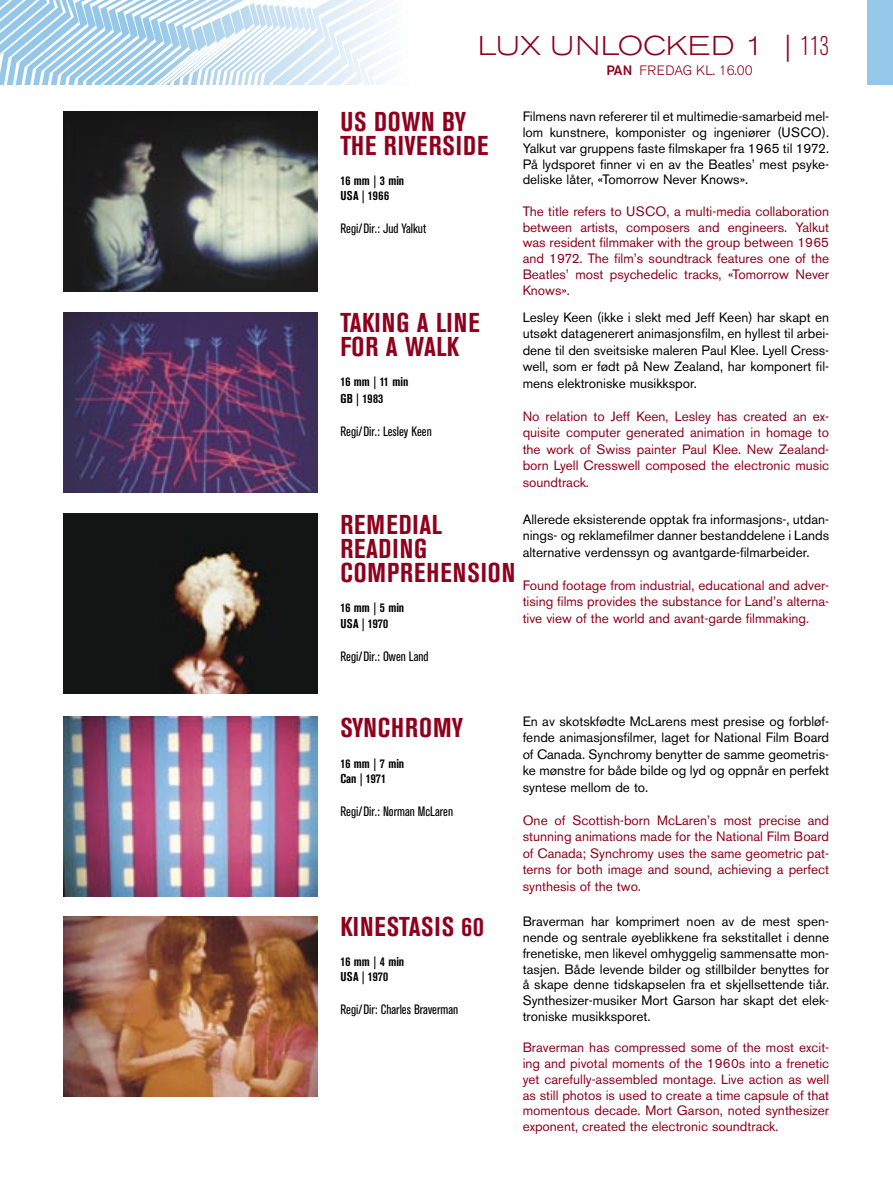
<style>
.page{position:relative;width:893px;height:1191px;background:#fff}
.page>*{position:absolute;margin:0;border:0;box-sizing:border-box;transform-origin:0 0}
.brødtekst_film{font:700 condensed 27px "Akzidenz Grotesk BE";letter-spacing:.035em;color:#8f001d}
.t1{font:300 expanded 27px "Akzidenz Grotesk BE";letter-spacing:.02em;color:#8f001d}
.brødtekst_film-2{font:13.5px/15.8px "Akzidenz Grotesk BE";color:#000;text-align:justify}
.brødtekst_film-3{font:13.5px/16.5px "Akzidenz Grotesk BE";color:#8f001d;text-align:justify}
.t2{font:condensed 13.5px "Akzidenz Grotesk BE";color:#000}
.t3{font:300 13.5px "Akzidenz Grotesk BE";letter-spacing:.01em;color:#8f001d}
.brødtekst_film-4{font:700 condensed 12.75px "Akzidenz Grotesk BE";color:#000}
.s1{font-stretch:condensed}
.s2{font-weight:500}
</style>
<div class="page">
<svg style="left:0;top:0;width:384px;height:84px"></svg>
<div style="left:867px;top:0;width:26px;height:85px;background:#95c7e8"></div>
<img style="left:64px;top:111px;width:253px;height:180px">
<img style="left:64px;top:312px;width:253px;height:180px">
<img style="left:64px;top:716px;width:253px;height:180px">
<img style="left:64px;top:916px;width:253px;height:180px">
<img style="left:64px;top:513px;width:253px;height:180px">
<p class="t1" style="left:478px;top:31px;width:353px">LUX UNLOCKED 1 | <span class="s1">113</span></p>
<p class="t3" style="left:606px;top:63px;width:148px"><span class="s2">PAN</span> FREDAG KL. 16.00</p>
<p class="brødtekst_film" style="left:340px;top:107px;width:127px">US DOWN BY</p>
<p class="brødtekst_film" style="left:340px;top:131px;width:150px">THE RIVERSIDE</p>
<p class="brødtekst_film-4" style="left:340px;top:174px;width:65px">16 mm | 3 min</p>
<p class="brødtekst_film-4" style="left:340px;top:189px;width:50px">USA | 1966</p>
<p class="t2" style="left:340px;top:221px;width:87px">Regi/Dir.: Jud Yalkut</p>
<p class="brødtekst_film" style="left:340px;top:307px;width:141px">TAKING A LINE</p>
<p class="brødtekst_film" style="left:340px;top:331px;width:120px">FOR A WALK</p>
<p class="brødtekst_film-4" style="left:340px;top:375px;width:69px">16 mm | 11 min</p>
<p class="brødtekst_film-4" style="left:340px;top:391px;width:44px">GB | 1983</p>
<p class="t2" style="left:340px;top:424px;width:93px">Regi/Dir.: Lesley Keen</p>
<p class="brødtekst_film" style="left:340px;top:509px;width:103px">REMEDIAL</p>
<p class="brødtekst_film" style="left:340px;top:533px;width:88px">READING</p>
<p class="brødtekst_film" style="left:340px;top:557px;width:177px">COMPREHENSION</p>
<p class="brødtekst_film-4" style="left:340px;top:600px;width:65px">16 mm | 5 min</p>
<p class="brødtekst_film-4" style="left:340px;top:616px;width:49px">USA | 1970</p>
<p class="t2" style="left:340px;top:649px;width:90px">Regi/Dir.: Owen Land</p>
<p class="brødtekst_film-2" style="left:523px;top:109px;width:308px">Filmens navn refererer til et multimedie-samarbeid mel&shy;lom kunstnere, komponister og ingeniører (USCO).<br>Yalkut var gruppens faste filmskaper fra 1965 til 1972.<br>På lydsporet finner vi en av the Beatles’ mest psyke&shy;deliske låter, «Tomorrow Never Knows».</p>
<p class="brødtekst_film-3" style="left:523px;top:203px;width:308px;line-height:15.9px">The title refers to USCO, a multi-media collaboration between artists, composers and engineers. Yalkut was resident filmmaker with the group between 1965 and 1972. The film’s soundtrack features one of the Beatles’ most psychedelic tracks, «Tomorrow Never Knows».</p>
<p class="brødtekst_film-2" style="left:523px;top:309px;width:308px;line-height:16.5px">Lesley Keen (ikke i slekt med Jeff Keen) har skapt en utsøkt datagenerert animasjonsfilm, en hyllest til arbei&shy;dene til den sveitsiske maleren Paul Klee. Lyell Cress&shy;well, som er født på New Zealand, har komponert fil&shy;mens elektroniske musikkspor.</p>
<p class="brødtekst_film-3" style="left:523px;top:408px;width:308px">No relation to Jeff Keen, Lesley has created an ex&shy;quisite computer generated animation in homage to the work of Swiss painter Paul Klee. New Zealand&shy;born Lyell Cresswell composed the electronic music soundtrack.</p>
<p class="brødtekst_film-2" style="left:523px;top:511px;width:308px;line-height:16.5px">Allerede eksisterende opptak fra informasjons-, utdan&shy;nings- og reklamefilmer danner bestanddelene i Lands alternative verdenssyn og avantgarde-filmarbeider.</p>
<p class="brødtekst_film-3" style="left:523px;top:577px;width:308px">Found footage from industrial, educational and adver&shy;tising films provides the substance for Land’s alterna&shy;tive view of the world and avant-garde filmmaking.</p>
<p class="brødtekst_film" style="left:340px;top:711px;width:124px">SYNCHROMY</p>
<p class="brødtekst_film-4" style="left:340px;top:756px;width:65px">16 mm | 7 min</p>
<p class="brødtekst_film-4" style="left:340px;top:771px;width:47px">Can | 1971</p>
<p class="t2" style="left:340px;top:804px;width:114px">Regi/Dir.: Norman McLaren</p>
<p class="brødtekst_film" style="left:340px;top:911px;width:145px">KINESTASIS 60</p>
<p class="brødtekst_film-4" style="left:340px;top:954px;width:65px">16 mm | 4 min</p>
<p class="brødtekst_film-4" style="left:340px;top:969px;width:49px">USA | 1970</p>
<p class="t2" style="left:340px;top:1002px;width:119px">Regi/Dir: Charles Braverman</p>
<p class="brødtekst_film-2" style="left:523px;top:713px;width:308px;line-height:16.5px">En av skotskfødte McLarens mest presise og forbløf&shy;fende animasjonsfilmer, laget for National Film Board of Canada. Synchromy benytter de samme geometris&shy;ke mønstre for både bilde og lyd og oppnår en perfekt syntese mellom de to.</p>
<p class="brødtekst_film-3" style="left:523px;top:812px;width:308px">One of Scottish-born McLaren’s most precise and stunning animations made for the National Film Board of Canada; Synchromy uses the same geometric pat&shy;terns for both image and sound, achieving a perfect synthesis of the two.</p>
<p class="brødtekst_film-2" style="left:523px;top:914px;width:308px">Braverman har komprimert noen av de mest spen&shy;nende og sentrale øyeblikkene fra sekstitallet i denne frenetiske, men likevel omhyggelig sammensatte mon&shy;tasjen. Både levende bilder og stillbilder benyttes for å skape denne tidskapselen fra et skjellsettende tiår.<br>Synthesizer-musiker Mort Garson har skapt det elek&shy;troniske musikksporet.</p>
<p class="brødtekst_film-3" style="left:523px;top:1040px;width:308px;line-height:15.8px">Braverman has compressed some of the most excit&shy;ing and pivotal moments of the 1960s into a frenetic yet carefully-assembled montage. Live action as well as still photos is used to create a time capsule of that momentous decade. Mort Garson, noted synthesizer exponent, created the electronic soundtrack.</p>
</div>
